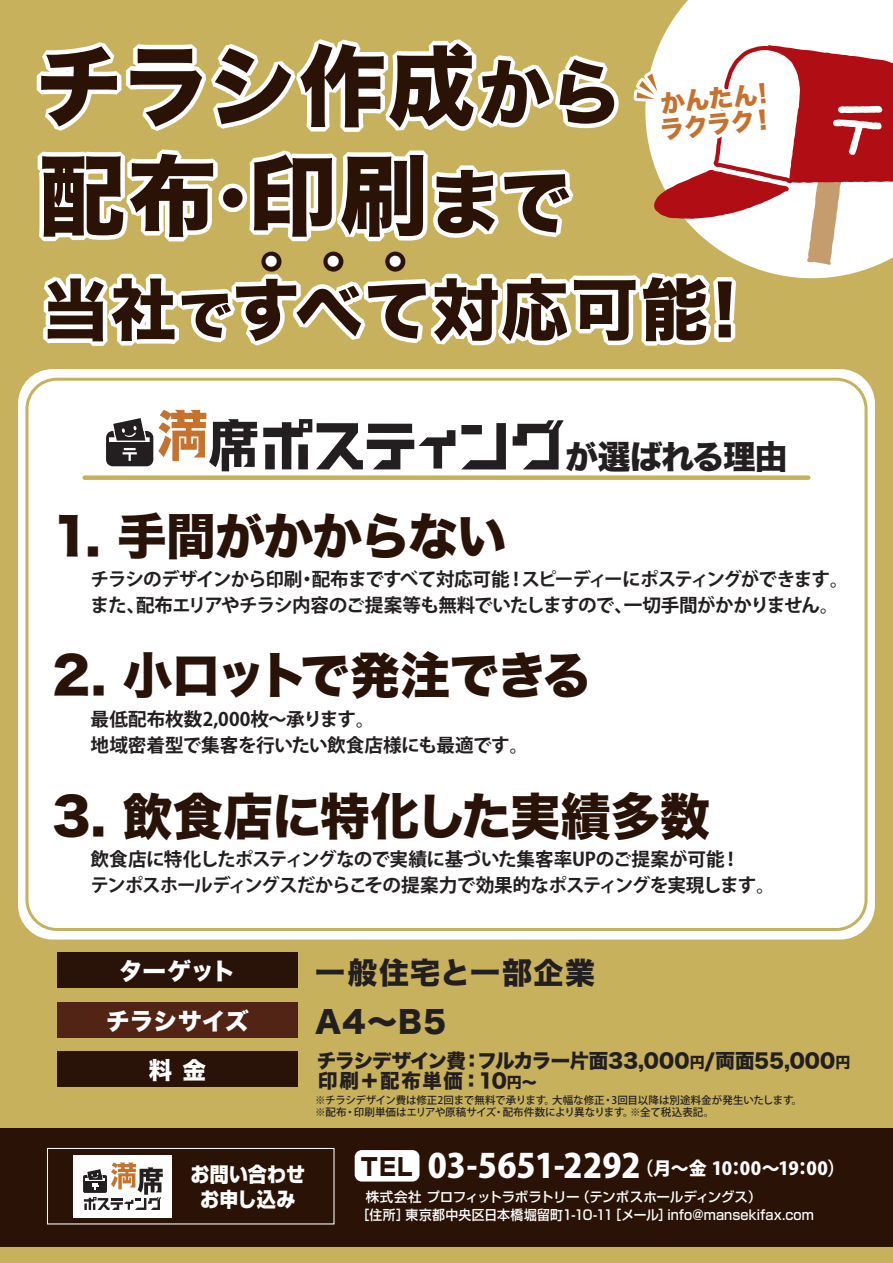
<style>
.page{position:relative;width:893px;height:1263px;background:#fff}
.page>*{position:absolute;margin:0;border:0;box-sizing:border-box;transform-origin:0 0}
.t1{font:87.6px "Hira Kaku Std N W8";letter-spacing:.025em;color:#2a1306}
.t2{font:67.2px "Hira Kaku Std N W8";letter-spacing:.02em;color:#2a1306}
.t3{font:49.95px "Hira Kaku Std N W8";letter-spacing:-.025em;color:#291207}
.t4{font:49.95px "Hira Kaku Std N W8";letter-spacing:-.045em;color:#291207}
.t5{font:36.3px "Hira Kaku Std N W8";color:#fff}
.t6{font:32.85px "Hira Kaku Std N W8";letter-spacing:-.03em;color:#231f20}
.t7{font:30px "Hira Kaku Std N W8";letter-spacing:.04em;color:#231f20}
.t8{font:24.3px/26.2px "Hira Kaku Std N W8";color:#c6712d}
.t9{font:23.7px "Hira Kaku Std N W8";letter-spacing:-.005em;color:#fff}
.t10{font:800 20.25px/25.7px "Shin Go Pro";letter-spacing:.015em;color:#fff;text-align:center;scale:.94 1}
.t11{font:19.5px "Hira Kaku Std N W8";letter-spacing:-.015em;color:#231f20}
.t12{font:700 18.6px/26px "Koz Go Pr 6 N";letter-spacing:-.04em;color:#231f20}
.t13{font:700 18.6px/26px "Koz Go Pr 6 N";letter-spacing:-.01em;color:#231f20}
.t14{font:800 18px "Koz Go Pro";letter-spacing:.005em;color:#fff}
.t15{font:500 13.5px/17.5px "Shin Go Pro";letter-spacing:.005em;color:#fff}
.t16{font:500 10.5px/12px "Koz Go Pr 6 N";letter-spacing:-.015em;color:#231f20}
.s1{font-size:71.25px}
.s2{font-size:66px}
.s3{font-size:66.6px}
.s4{font-size:54px}
.s5{font-size:15px}
.s6{font-family:"Shin Go Pro";font-size:24px;color:#291207}
.s7{font-size:33.15px}
</style>
<div class="page">
<div style="left:1px;top:0;width:892px;height:1263px;background:#c7b15d"></div>
<div style="left:18px;top:369px;width:857px;height:570px;background:#fff;border-radius:35px"></div>
<div style="left:21px;top:373px;width:851px;height:562px;border:12px solid #fff;border-radius:30px"></div>
<div style="left:0;top:1128px;width:893px;height:119px;background:#2a1306"></div>
<div style="left:47px;top:1148px;width:288px;height:76px;border:1px solid #fff"></div>
<div style="left:355px;top:1150px;width:64px;height:31px;background:#fff;border-radius:7px"></div>
<div style="left:58px;top:953px;width:240px;height:35px;background:#291207"></div>
<div style="left:58px;top:1052px;width:240px;height:35px;background:#291207"></div>
<div style="left:58px;top:1002px;width:240px;height:35px;background:#522416"></div>
<div style="left:73px;top:1155px;width:99px;height:62px;background:#fff"></div>
<svg style="left:84px;top:1162px;width:79px;height:48px"></svg>
<hr style="left:0;top:0;width:893px;height:1px;background:#606264">
<svg style="left:22px;top:0;width:871px;height:471px"></svg>
<div style="left:261px;top:252px;width:20px;height:20px;border:9px solid #2a1306;border-radius:50%"></div>
<div style="left:323px;top:252px;width:20px;height:20px;border:9px solid #2a1306;border-radius:50%"></div>
<div style="left:385px;top:252px;width:20px;height:20px;border:9px solid #2a1306;border-radius:50%"></div>
<div style="left:85px;top:475px;width:723px;height:5px;background:#c7b15d"></div>
<h1 class="t1" style="left:35px;top:38px;width:588px">チラシ作成<span class="s1">から</span></h1>
<h1 class="t1" style="left:38px;top:147px;width:534px">配布<span class="s2">･</span>印刷<span class="s1">まで</span></h1>
<h3 class="t5" style="left:253px;top:242px;width:162px">・・・</h3>
<h3 class="t8" style="left:656px;top:92px;width:126px;rotate:-6deg">かんたん!ラクラク！</h3>
<h2 class="t2" style="left:42px;top:272px;width:701px"><span class="s3">当社</span><span class="s4">で</span>すべて対応可能!</h2>
<h3 class="t3" style="left:52px;top:509px;width:456px">1. 手間がかからない</h3>
<h3 class="t6" style="left:566px;top:439px;width:224px">が選ばれる理由</h3>
<p class="t12" style="left:91px;top:567px;width:760px">チラシのデザインから印刷・配布まですべて対応可能！スピーディーにポスティングができます。また、配布エリアやチラシ内容のご提案等も無料でいたしますので、一切手間がかかりません。</p>
<h3 class="t4" style="left:52px;top:648px;width:541px">2. 小ロットで発注できる</h3>
<p class="t13" style="left:91px;top:706px;width:439px">最低配布枚数2,000枚～承ります。<br>地域密着型で集客を行いたい飲食店様にも最適です。</p>
<h3 class="t3" style="left:52px;top:788px;width:659px">3. 飲食店に特化した実績多数</h3>
<p class="t12" style="left:91px;top:846px;width:686px">飲食店に特化したポスティングなので実績に基づいた集客率UPのご提案が可能！<br>テンポスホールディングスだからこその提案力で効果的なポスティングを実現します。</p>
<p class="t9" style="left:119px;top:958px;width:118px">ターゲット</p>
<h3 class="t7" style="left:315px;top:955px;width:281px">一般住宅と一部企業</h3>
<p class="t9" style="left:106px;top:1007px;width:144px">チラシサイズ</p>
<h3 class="t7" style="left:315px;top:1005px;width:133px">A4～B5</h3>
<p class="t9" style="left:149px;top:1057px;width:59px">料 金</p>
<p class="t11" style="left:317px;top:1050px;width:535px">チラシデザイン費：フルカラー片面33,000<span class="s5">円</span>/両面55,000<span class="s5">円</span></p>
<p class="t16" style="left:315px;top:1094px;width:489px">※チラシデザイン費は修正2回まで無料で承ります。大幅な修正・3回目以降は別途料金が発生いたします。※配布・印刷単価はエリアや原稿サイズ・配布件数により異なります。※全て税込表記。</p>
<p class="t11" style="left:318px;top:1070px;width:220px">印刷＋配布単価：10<span class="s5">円～</span></p>
<p class="t10" style="left:190px;top:1159px;width:124px">お問い合わせお申し込み</p>
<p class="t14" style="left:361px;top:1157px;width:486px"><span class="s6">TEL</span> <span class="s7">03-5651-2292</span>（月～金 10:00～19:00）</p>
<p class="t15" style="left:357px;top:1186px;width:459px;text-indent:9px">株式会社 プロフィットラボラトリー（テンポスホールディングス）<br>［住所］東京都中央区日本橋堀留町1-10-11［メール］info@mansekifax.com</p>
</div>
